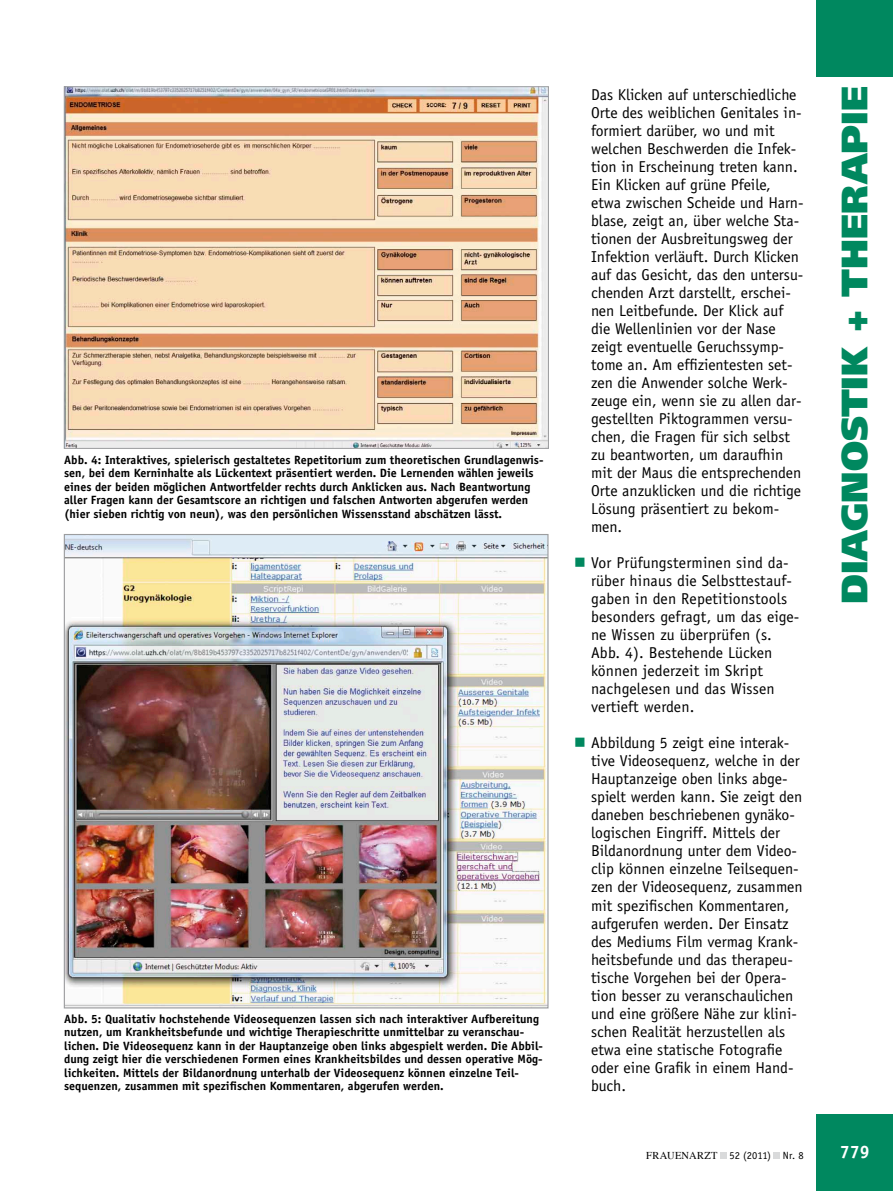
<style>
.page{position:relative;width:893px;height:1191px;background:#fff}
.page>*{position:absolute;margin:0;border:0;box-sizing:border-box;transform-origin:0 0}
.t1{font:900 36.75px "Frutiger LT Std";color:#00885f}
.t2{font:700 18px "Officina Sans Std";color:#fff}
.t3{font:15.75px/18px "Officina Sans Std";color:#000}
.t4{font:700 12px/13.5px "Officina Sans Std";color:#000}
.t5{font:10.5px "Officina Sans Std";letter-spacing:.005em;color:#000}
.s1{font-family:"Times"}
</style>
<div class="page">
<div style="left:816px;top:1114px;width:77px;height:77px;background:#00885f"></div>
<div style="left:816px;top:0;width:77px;height:77px;background:#00885f"></div>
<img style="left:66px;top:536px;width:481px;height:470px">
<img style="left:66px;top:88px;width:481px;height:359px">
<svg style="left:720px;top:1152px;width:6px;height:6px"></svg>
<svg style="left:774px;top:1152px;width:6px;height:6px"></svg>
<p class="t4" style="left:64px;top:453px;width:481px">Abb. 4: Interaktives, spielerisch gestaltetes Repetitorium zum theoretischen Grundlagenwis&shy;sen, bei dem Kerninhalte als Lückentext präsentiert werden. Die Lernenden wählen jeweils eines der beiden möglichen Antwortfelder rechts durch Anklicken aus. Nach Beantwortung aller Fragen kann der Gesamtscore an richtigen und falschen Antworten abgerufen werden (hier sieben richtig von neun), was den persönlichen Wissensstand abschätzen lässt.</p>
<p class="t4" style="left:64px;top:1012px;width:480px">Abb. 5: Qualitativ hochstehende Videosequenzen lassen sich nach interaktiver Aufbereitung nutzen, um Krankheitsbefunde und wichtige Therapieschritte unmittelbar zu veranschau&shy;lichen. Die Videosequenz kann in der Hauptanzeige oben links abgespielt werden. Die Abbil&shy;dung zeigt hier die verschiedenen Formen eines Krankheitsbildes und dessen operative Mög&shy;lichkeiten. Mittels der Bildanordnung unterhalb der Videosequenz können einzelne Teil&shy;sequenzen, zusammen mit spezifischen Kommentaren, abgerufen werden.</p>
<p class="t3" style="left:591px;top:86px;width:214px">Das Klicken auf unterschiedliche<br>Orte des weiblichen Genitales in&shy;formiert darüber, wo und mit welchen Beschwerden die Infek&shy;tion in Erscheinung treten kann.<br>Ein Klicken auf grüne Pfeile, etwa zwischen Scheide und Harn&shy;blase, zeigt an, über welche Sta&shy;tionen der Ausbreitungsweg der<br>Infektion verläuft. Durch Klicken auf das Gesicht, das den untersu&shy;chenden Arzt darstellt, erschei&shy;nen Leitbefunde. Der Klick auf die Wellenlinien vor der Nase zeigt eventuelle Geruchssymp&shy;tome an. Am effizientesten set&shy;zen die Anwender solche Werk&shy;zeuge ein, wenn sie zu allen dar&shy;gestellten Piktogrammen versu&shy;chen, die Fragen für sich selbst zu beantworten, um daraufhin mit der Maus die entsprechenden<br>Orte anzuklicken und die richtige<br>Lösung präsentiert zu bekom&shy;men.</p>
<p class="t3" style="left:591px;top:554px;width:210px">Vor Prüfungsterminen sind da&shy;rüber hinaus die Selbsttestauf&shy;gaben in den Repetitionstools besonders gefragt, um das eige&shy;ne Wissen zu überprüfen (s.<br>Abb. 4). Bestehende Lücken können jederzeit im Skript nachgelesen und das Wissen vertieft werden.</p>
<p class="t3" style="left:591px;top:734px;width:213px">Abbildung 5 zeigt eine interak&shy;tive Videosequenz, welche in der<br>Hauptanzeige oben links abge&shy;spielt werden kann. Sie zeigt den daneben beschriebenen gynäko&shy;logischen Eingriff. Mittels der<br>Bildanordnung unter dem Video&shy;clip können einzelne Teilsequen&shy;zen der Videosequenz, zusammen mit spezifischen Kommentaren, aufgerufen werden. Der Einsatz des Mediums Film vermag Krank&shy;heitsbefunde und das therapeu&shy;tische Vorgehen bei der Opera&shy;tion besser zu veranschaulichen und eine größere Nähe zur klini&shy;schen Realität herzustellen als etwa eine statische Fotografie oder eine Grafik in einem Hand&shy;buch.</p>
<h1 class="t1" style="left:832px;top:604px;width:519px;rotate:-90deg">DIAGNOSTIK + THERAPIE</h1>
<p class="t5" style="left:646px;top:1149px;width:159px"><span class="s1">FRAUENARZT</span> 52 (2011) N r. 8</p>
<p class="t2" style="left:840px;top:1140px;width:32px">779</p>
</div>
